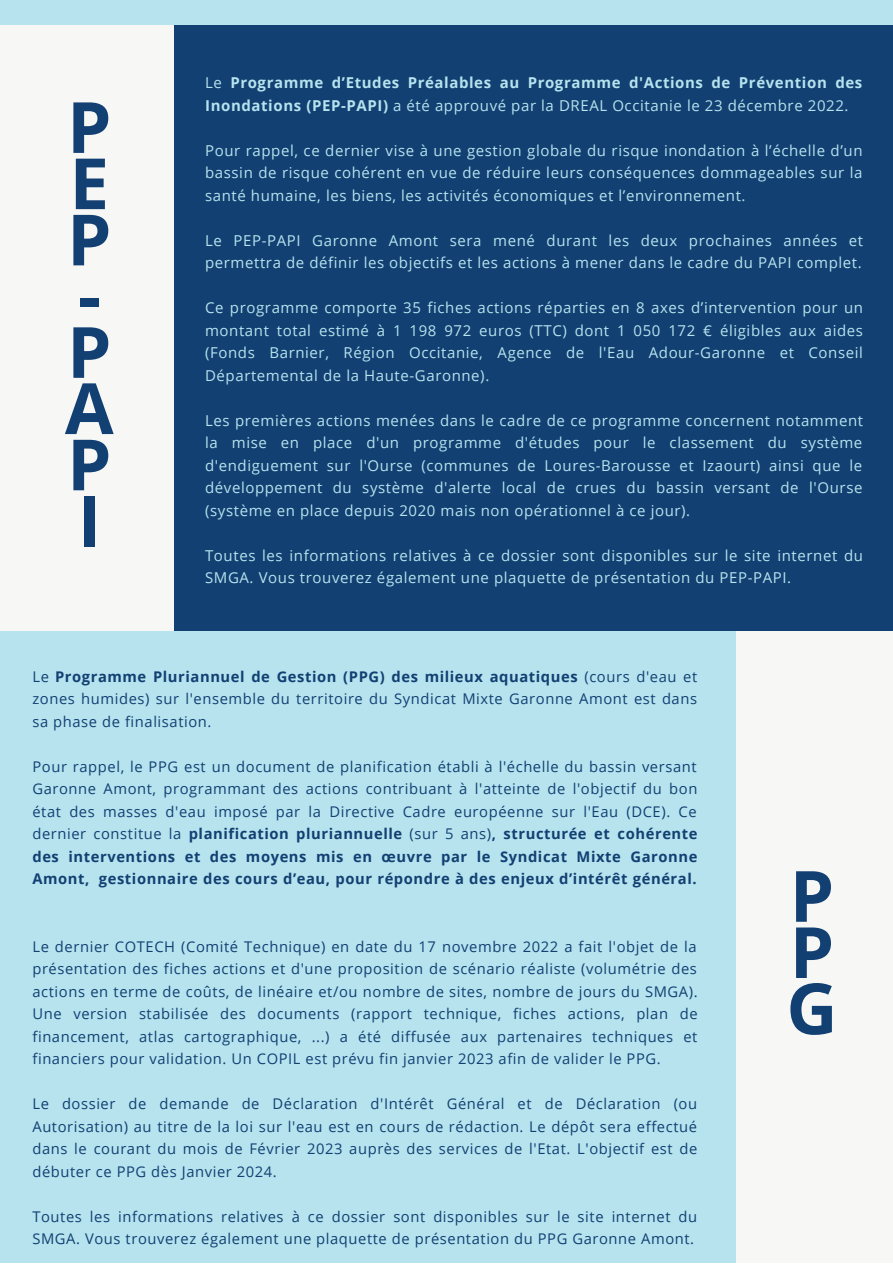
<style>
.page{position:relative;width:893px;height:1264px;background:#fff}
.page>*{position:absolute;margin:0;border:0;box-sizing:border-box;transform-origin:0 0}
.t1{font:700 70.65px/56.2px "Open Sans";color:#124072}
.t2{font:15px/22.5px "Open Sans";letter-spacing:.04em;color:#b6e3ee;text-align:justify}
.t3{font:700 15px/22.5px "Open Sans";letter-spacing:.04em;color:#b6e3ee}
.t4{font:14.7px/22.5px "Open Sans";letter-spacing:.04em;color:#124072;text-align:justify}
.s1{font-weight:400}
.s2{font-weight:700}
</style>
<div class="page">
<div style="left:0;top:0;width:892px;height:1262px;background:#f7f7f6"></div>
<div style="left:174px;top:25px;width:718px;height:1237px;background:#124072"></div>
<div style="left:0;top:0;width:892px;height:25px;background:#b6e3ee"></div>
<div style="left:0;top:631px;width:892px;height:631px;background:#b6e3ee"></div>
<div style="left:735px;top:631px;width:157px;height:631px;background:#f7f7f6"></div>
<h1 class="t1" style="left:65px;top:97px;width:50px">P<br>E<br>P -<br>P<br>A<br>P<br>I</h1>
<p class="t3" style="left:205px;top:71px;width:658px"><span class="s1">Le</span> Programme d’Etudes Préalables au Programme d'Actions de Prévention des<br>Inondations (PEP-PAPI) <span class="s1">a été approuvé par la DREAL Occitanie le 23 décembre 2022.</span></p>
<p class="t2" style="left:205px;top:139px;width:659px">Pour rappel, ce dernier vise à une gestion globale du risque inondation à l’échelle d’un bassin de risque cohérent en vue de réduire leurs conséquences dommageables sur la santé humaine, les biens, les activités économiques et l’environnement.</p>
<p class="t2" style="left:205px;top:229px;width:659px">Le PEP-PAPI Garonne Amont sera mené durant les deux prochaines années et permettra de définir les objectifs et les actions à mener dans le cadre du PAPI complet.</p>
<p class="t2" style="left:205px;top:296px;width:659px">Ce programme comporte 35 fiches actions réparties en 8 axes d’intervention pour un montant total estimé à 1 198 972 euros (TTC) dont 1 050 172 € éligibles aux aides (Fonds Barnier, Région Occitanie, Agence de l'Eau Adour-Garonne et Conseil Départemental de la Haute-Garonne).</p>
<p class="t2" style="left:205px;top:409px;width:659px">Les premières actions menées dans le cadre de ce programme concernent notamment la mise en place d'un programme d'études pour le classement du système d'endiguement sur l'Ourse (communes de Loures-Barousse et Izaourt) ainsi que le développement du système d'alerte local de crues du bassin versant de l'Ourse (système en place depuis 2020 mais non opérationnel à ce jour).</p>
<p class="t2" style="left:205px;top:543px;width:659px">Toutes les informations relatives à ce dossier sont disponibles sur le site internet du<br>SMGA. Vous trouverez également une plaquette de présentation du PEP-PAPI.</p>
<p class="t4" style="left:32px;top:664px;width:666px">Le <span class="s2">Programme Pluriannuel de Gestion (PPG) des milieux aquatiques</span> (cours d'eau et zones humides) sur l'ensemble du territoire du Syndicat Mixte Garonne Amont est dans sa phase de finalisation.</p>
<p class="t4" style="left:32px;top:754px;width:666px">Pour rappel, le PPG est un document de planification établi à l'échelle du bassin versant Garonne Amont, programmant des actions contribuant à l'atteinte de l'objectif du bon état des masses d'eau imposé par la Directive Cadre européenne sur l'Eau (DCE). Ce dernier constitue la <span class="s2">planification pluriannuelle</span> (sur 5 ans)<span class="s2">, structurée et cohérente des interventions et des moyens mis en œuvre par le Syndicat Mixte Garonne Amont, gestionnaire des cours d’eau, pour répondre à des enjeux d’intérêt général.</span></p>
<p class="t4" style="left:32px;top:934px;width:666px">Le dernier COTECH (Comité Technique) en date du 17 novembre 2022 a fait l'objet de la présentation des fiches actions et d'une proposition de scénario réaliste (volumétrie des actions en terme de coûts, de linéaire et/ou nombre de sites, nombre de jours du SMGA).<br>Une version stabilisée des documents (rapport technique, fiches actions, plan de financement, atlas cartographique, ...) a été diffusée aux partenaires techniques et financiers pour validation. Un COPIL est prévu fin janvier 2023 afin de valider le PPG.</p>
<p class="t4" style="left:32px;top:1092px;width:666px">Le dossier de demande de Déclaration d'Intérêt Général et de Déclaration (ou Autorisation) au titre de la loi sur l'eau est en cours de rédaction. Le dépôt sera effectué dans le courant du mois de Février 2023 auprès des services de l'Etat. L'objectif est de débuter ce PPG dès Janvier 2024.</p>
<p class="t4" style="left:32px;top:1204px;width:666px">Toutes les informations relatives à ce dossier sont disponibles sur le site internet du<br>SMGA. Vous trouverez également une plaquette de présentation du PPG Garonne Amont.</p>
<h1 class="t1" style="left:786px;top:866px;width:53px;text-align:justify">P P G</h1>
</div>
